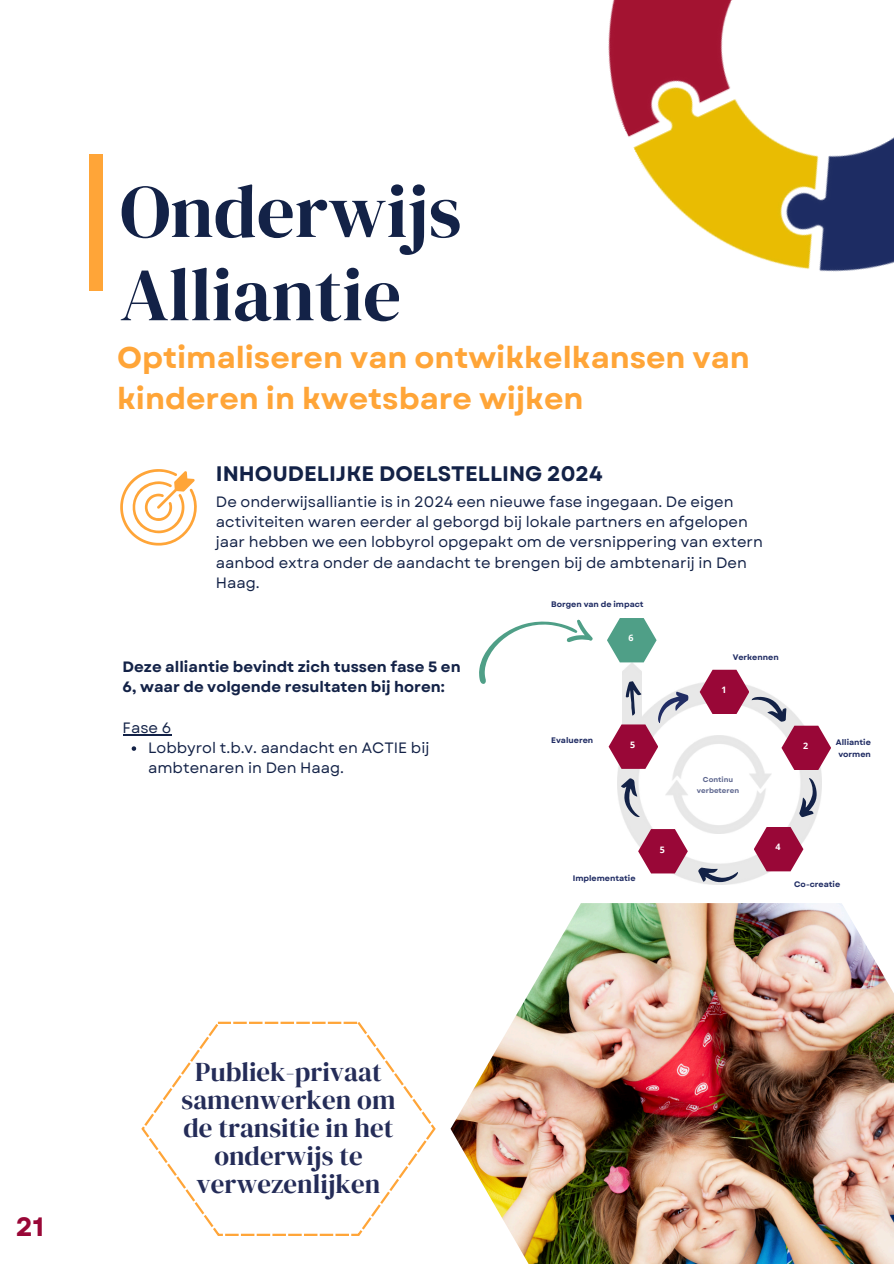
<style>
.page{position:relative;width:894px;height:1264px;background:#fff}
.page>*{position:absolute;margin:0;border:0;box-sizing:border-box;transform-origin:0 0}
.t1{font:75px/83.2px "DM Serif Display";color:#132247}
.t2{font:700 30px/41.7px "Garet";color:#ffa538}
.t3{font:26.85px/28px "DM Serif Display";color:#242c58;text-align:center}
.t4{font:700 26.55px "Garet";color:#990737}
.t5{font:700 21px "Garet";color:#132247}
.t6{font:15px/20.2px "Garet";color:#132247}
.t7{font:700 15px/20.2px "Garet";color:#132247}
.t8{font:700 8.85px "Open Sans";color:#fff}
.t9{font:700 7.95px/12px "Garet";color:#212d64;text-align:center}
.t10{font:700 7.05px/10.6px "Garet";color:#212d64;text-align:center}
</style>
<div class="page">
<div style="left:89px;top:154px;width:14px;height:136px;background:#ffa538"></div>
<svg style="left:120px;top:469px;width:77px;height:77px"></svg>
<img style="left:622px;top:663px;width:19px;height:18px">
<img style="left:617px;top:683px;width:203px;height:200px">
<img style="left:665px;top:735px;width:105px;height:98px">
<svg style="left:798px;top:777px;width:23px;height:42px"></svg>
<svg style="left:697px;top:867px;width:41px;height:17px"></svg>
<svg style="left:619px;top:777px;width:22px;height:42px"></svg>
<svg style="left:607px;top:618px;width:49px;height:44px"></svg>
<svg style="left:699px;top:669px;width:131px;height:101px"></svg>
<svg style="left:753px;top:827px;width:50px;height:44px;background:#b04568"></svg>
<svg style="left:638px;top:829px;width:49px;height:44px;background:#af4165"></svg>
<svg style="left:608px;top:681px;width:82px;height:88px"></svg>
<svg style="left:479px;top:619px;width:114px;height:65px"></svg>
<svg style="left:141px;top:1021px;width:294px;height:214px"></svg>
<hr style="left:123px;top:734px;width:48px;height:1px;background:#132247">
<svg style="left:132px;top:746px;width:4px;height:4px"></svg>
<img style="left:450px;top:903px;width:443px;height:360px">
<img style="left:608px;top:0;width:285px;height:272px">
<p class="t4" style="left:16px;top:1206px;width:30px">21</p>
<p class="t1" style="left:120px;top:169px;width:343px">Onderwijs<br>Alliantie</p>
<p class="t2" style="left:117px;top:336px;width:634px">Optimaliseren van ontwikkelkansen van kinderen in kwetsbare wijken</p>
<p class="t5" style="left:216px;top:458px;width:388px">INHOUDELIJKE DOELSTELLING 2024</p>
<p class="t6" style="left:216px;top:491px;width:548px">De onderwijsalliantie is in 2024 een nieuwe fase ingegaan. De eigen activiteiten waren eerder al geborgd bij lokale partners en afgelopen jaar hebben we een lobbyrol opgepakt om de versnippering van extern aanbod extra onder de aandacht te brengen bij de ambtenarij in Den Haag.</p>
<p class="t9" style="left:551px;top:598px;width:94px">Borgen van de impact</p>
<p class="t7" style="left:123px;top:656px;width:339px">Deze alliantie bevindt zich tussen fase 5 en<br>6, waar de volgende resultaten bij horen:</p>
<p class="t6" style="left:123px;top:717px;width:50px">Fase 6</p>
<p class="t6" style="left:148px;top:737px;width:283px">Lobbyrol t.b.v. aandacht en ACTIE bij ambtenaren in Den Haag.</p>
<p class="t8" style="left:628px;top:632px;width:7px">6</p>
<h2 class="t9" style="left:551px;top:734px;width:43px">Evalueren</h2>
<p class="t8" style="left:630px;top:738px;width:7px">5</p>
<p class="t9" style="left:732px;top:651px;width:47px">Verkennen</p>
<p class="t8" style="left:721px;top:683px;width:7px">1</p>
<p class="t10" style="left:696px;top:774px;width:44px">Continu verbeteren</p>
<h4 class="t8" style="left:803px;top:739px;width:7px">2</h4>
<h1 class="t9" style="left:835px;top:735px;width:36px">Alliantie vormen</h1>
<h6 class="t9" style="left:572px;top:872px;width:64px">Implementatie</h6>
<p class="t8" style="left:659px;top:843px;width:7px">5</p>
<h6 class="t8" style="left:775px;top:841px;width:7px">4</h6>
<h5 class="t9" style="left:794px;top:878px;width:48px">Co-creatie</h5>
<p class="t3" style="left:181px;top:1057px;width:215px">Publiek-privaat samenwerken om de transitie in het onderwijs te verwezenlijken</p>
</div>
